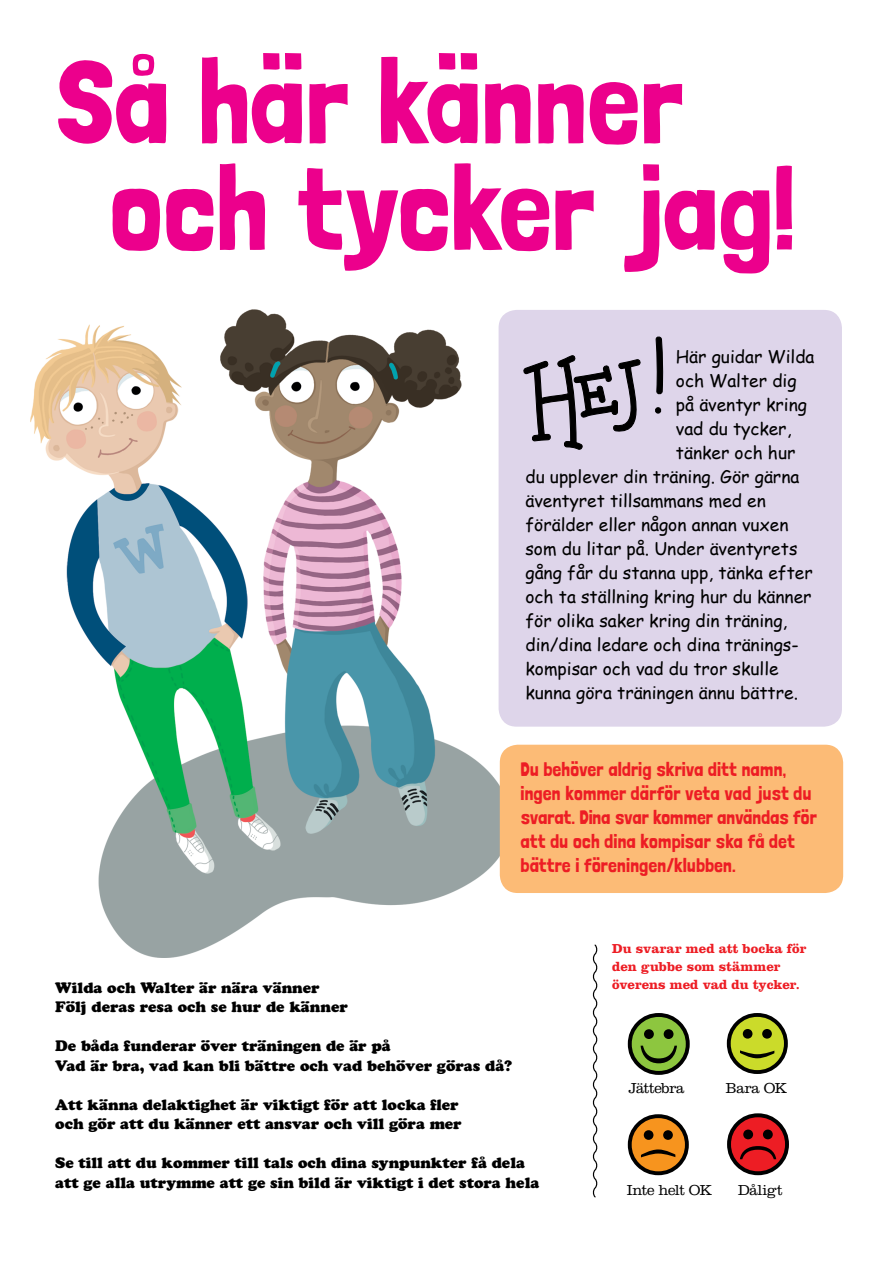
<style>
.page{position:relative;width:893px;height:1263px;background:#fff}
.page>*{position:absolute;margin:0;border:0;box-sizing:border-box;transform-origin:0 0}
.t1{font:118.5px/106.5px "Londrina Solid";letter-spacing:-.01em;color:#ec008c}
.t2{font:19.5px/24px "Londrina Solid";color:#ed1d24}
.t3{font:17.4px "Comic Sans MS";color:#000}
.t4{font:15px/19.5px "Cooper Black Std";color:#000}
.t5{font:300 15px "Clarendon";letter-spacing:-.03em;color:#000}
.t6{font:700 13.5px/18px "Clarendon";color:#ed1d24}
</style>
<div class="page">
<img style="left:31px;top:310px;width:479px;height:648px">
<div style="left:499px;top:310px;width:343px;height:417px;background:#ded5ea;border-radius:18px"></div>
<svg style="left:523px;top:336px;width:140px;height:114px"></svg>
<div style="left:500px;top:745px;width:343px;height:148px;background:#fcbb76;border-radius:18px"></div>
<svg style="left:592px;top:944px;width:6px;height:254px"></svg>
<svg style="left:727px;top:1113px;width:62px;height:62px"></svg>
<svg style="left:727px;top:1013px;width:61px;height:61px"></svg>
<svg style="left:628px;top:1114px;width:61px;height:61px"></svg>
<svg style="left:628px;top:1013px;width:62px;height:62px"></svg>
<h1 class="t1" style="left:108px;top:47px;width:689px;text-indent:-56px">Så här känner och tycker jag!</h1>
<p class="t3" style="left:676px;top:344px;width:140px">Här guidar Wilda</p>
<p class="t3" style="left:676px;top:368px;width:122px">och Walter dig</p>
<p class="t3" style="left:676px;top:392px;width:133px">på äventyr kring</p>
<p class="t3" style="left:676px;top:416px;width:117px">vad du tycker,</p>
<p class="t3" style="left:676px;top:440px;width:121px">tänker och hur</p>
<p class="t3" style="left:525px;top:464px;width:275px">du upplever din träning. Gör gärna</p>
<p class="t3" style="left:525px;top:488px;width:242px">äventyret tillsammans med en</p>
<p class="t3" style="left:525px;top:512px;width:265px">förälder eller någon annan vuxen</p>
<p class="t3" style="left:525px;top:536px;width:274px">som du litar på. Under äventyrets</p>
<p class="t3" style="left:525px;top:560px;width:289px">gång får du stanna upp, tänka efter</p>
<p class="t3" style="left:525px;top:584px;width:288px">och ta ställning kring hur du känner</p>
<p class="t3" style="left:525px;top:608px;width:263px">för olika saker kring din träning,</p>
<p class="t3" style="left:525px;top:632px;width:275px">din/dina ledare och dina tränings-</p>
<p class="t3" style="left:525px;top:656px;width:255px">kompisar och vad du tror skulle</p>
<p class="t3" style="left:525px;top:680px;width:274px">kunna göra träningen ännu bättre.</p>
<p class="t2" style="left:521px;top:757px;width:298px">Du behöver aldrig skriva ditt namn, ingen kommer därför veta vad just du svarat. Dina svar kommer användas för att du och dina kompisar ska få det bättre i föreningen/klubben.</p>
<p class="t4" style="left:55px;top:978px;width:294px">Wilda och Walter är nära vänner<br>Följ deras resa och se hur de känner</p>
<p class="t4" style="left:55px;top:1036px;width:458px">De båda funderar över träningen de är på<br>Vad är bra, vad kan bli bättre och vad behöver göras då?</p>
<p class="t4" style="left:55px;top:1095px;width:408px">Att känna delaktighet är viktigt för att locka fler och gör att du känner ett ansvar och vill göra mer</p>
<p class="t4" style="left:55px;top:1153px;width:486px">Se till att du kommer till tals och dina synpunkter få dela att ge alla utrymme att ge sin bild är viktigt i det stora hela</p>
<p class="t6" style="left:612px;top:939px;width:196px">Du svarar med att bocka för den gubbe som stämmer överens med vad du tycker.</p>
<p class="t5" style="left:628px;top:1080px;width:58px">Jättebra</p>
<p class="t5" style="left:726px;top:1080px;width:63px">Bara OK</p>
<p class="t5" style="left:627px;top:1181px;width:87px">Inte helt OK</p>
<p class="t5" style="left:738px;top:1181px;width:46px">Dåligt</p>
</div>
